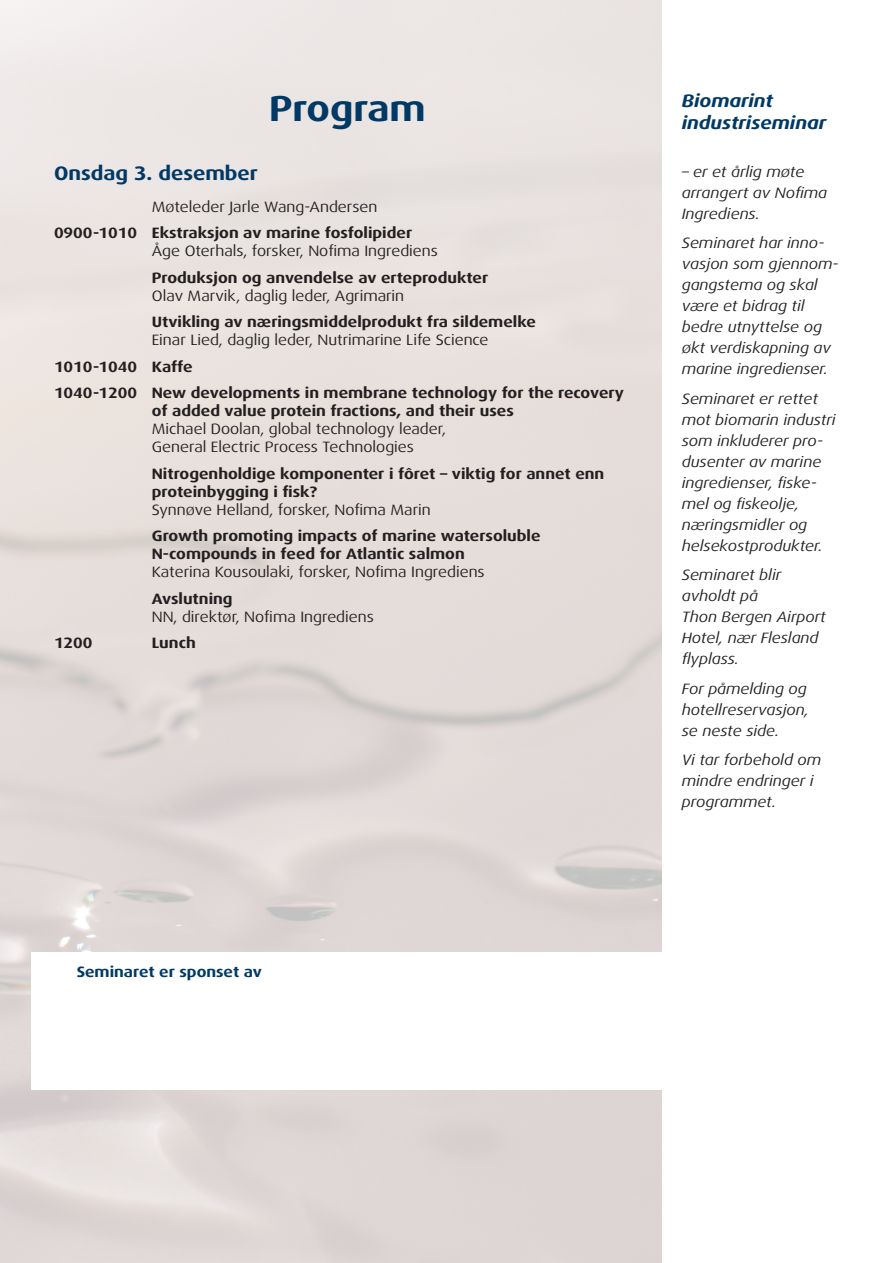
<style>
.page{position:relative;width:893px;height:1263px;background:#fff}
.page>*{position:absolute;margin:0;border:0;box-sizing:border-box;transform-origin:0 0}
.t1{font:700 36px "Dax Wide";color:#003965}
.t2{font:700 19.5px "Dax Wide";color:#003965}
.t3{font:italic 700 18px/21.6px "Dax Wide";color:#003965}
.t4{font:700 15px/18px "Dax Wide";color:#231f20}
.t5{font:italic 15px/21px "Dax Wide";color:#231f20}
.t6{font:15px/18px "Dax Wide";color:#231f20}
.t7{font:700 15px "Dax Wide";color:#003965}
.s1{font-weight:400}
.s2{font-weight:700}
</style>
<div class="page">
<p class="t1" style="left:269px;top:88px;width:158px">Program</p>
<p class="t2" style="left:54px;top:162px;width:205px">Onsdag 3. desember</p>
<p class="t6" style="left:152px;top:198px;width:227px">Møteleder Jarle Wang-Andersen</p>
<p class="t4" style="left:152px;top:224px;width:288px;text-indent:-98px">0900-1010 Ekstraksjon av marine fosfolipider<br><span class="s1">Åge Oterhals, forsker, Nofima Ingrediens</span></p>
<p class="t4" style="left:152px;top:268px;width:338px">Produksjon og anvendelse av erteprodukter<br><span class="s1">Olav Marvik, daglig leder, Agrimarin</span></p>
<p class="t4" style="left:152px;top:313px;width:386px">Utvikling av næringsmiddelprodukt fra sildemelke<br><span class="s1">Einar Lied, daglig leder, Nutrimarine Life Science</span></p>
<p class="t4" style="left:54px;top:357px;width:140px">1010-1040 Kaffe</p>
<p class="t4" style="left:152px;top:384px;width:473px;text-indent:-98px">1040-1200 New developments in membrane technology for the recovery of added value protein fractions, and their uses<br><span class="s1">Michael Doolan, global technology leader,<br>General Electric Process Technologies</span></p>
<p class="t4" style="left:152px;top:464px;width:454px">Nitrogenholdige komponenter i fôret – viktig for annet enn proteinbygging i fisk?<br><span class="s1">Synnøve Helland, forsker, Nofima Marin</span></p>
<p class="t4" style="left:152px;top:527px;width:390px">Growth promoting impacts of marine watersoluble<br>N-compounds in feed for Atlantic salmon<br><span class="s1">Katerina Kousoulaki, forsker, Nofima Ingrediens</span></p>
<p class="t6" style="left:152px;top:590px;width:224px"><span class="s2">Avslutning<br></span>NN, direktør, Nofima Ingrediens</p>
<p class="t4" style="left:54px;top:634px;width:40px">1200</p>
<p class="t4" style="left:152px;top:634px;width:45px">Lunch</p>
<p class="t3" style="left:682px;top:90px;width:146px">Biomarint industriseminar</p>
<p class="t5" style="left:682px;top:161px;width:147px">– er et årlig møte arrangert av Nofima<br>Ingrediens.</p>
<p class="t5" style="left:682px;top:232px;width:158px">Seminaret har inno&shy;vasjon som gjennom&shy;gangstema og skal være et bidrag til bedre utnyttelse og økt verdiskapning av marine ingredienser.</p>
<p class="t5" style="left:682px;top:388px;width:155px">Seminaret er rettet mot biomarin industri som inkluderer pro&shy;dusenter av marine ingredienser, fiske&shy;mel og fiskeolje, næringsmidler og helsekostprodukter.</p>
<p class="t5" style="left:682px;top:564px;width:145px">Seminaret blir avholdt på<br>Thon Bergen Airport<br>Hotel, nær Flesland flyplass.</p>
<p class="t5" style="left:682px;top:678px;width:128px">For påmelding og hotellreservasjon, se neste side.</p>
<p class="t5" style="left:682px;top:749px;width:141px">Vi tar forbehold om mindre endringer i programmet.</p>
<p class="t7" style="left:77px;top:963px;width:187px">Seminaret er sponset av</p>
</div>
